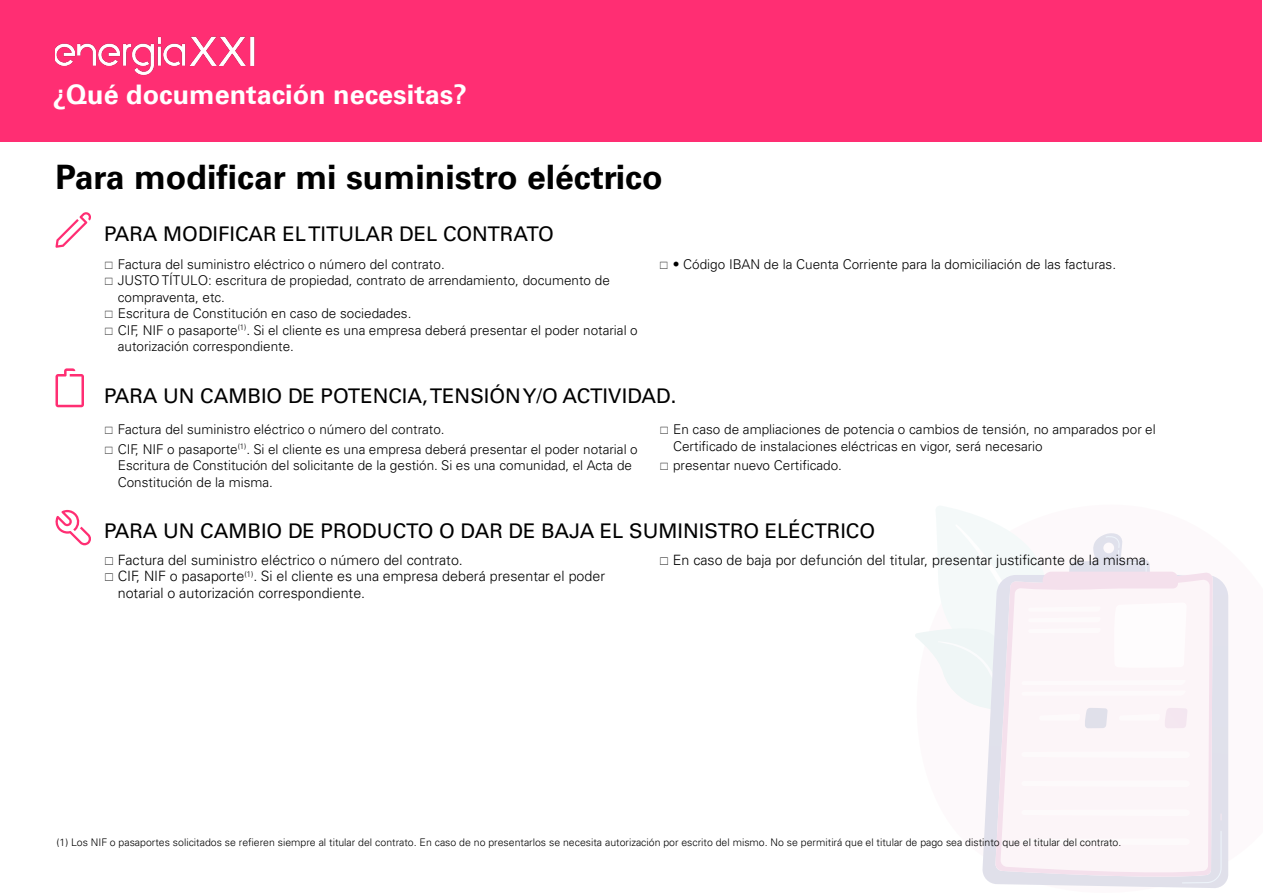
<style>
.page{position:relative;width:1263px;height:893px;background:#fff}
.page>*{position:absolute;margin:0;border:0;box-sizing:border-box;transform-origin:0 0}
.t1{font:700 33.75px "Univers LT Pro 65";color:#000}
.t2{font:700 27px "Univers LT Pro 65";color:#fff}
.t3{font:20.25px "Univers LT Pro 55 Roman";color:#000}
.t4{font:300 14.25px/16.5px "Univers LT Pro 45";color:#000}
.t5{font:300 13.5px/16.5px "Univers LT Pro 45";color:#000}
.t6{font:300 10.5px "Univers LT Pro 45";color:#000}
</style>
<div class="page">
<svg style="left:982px;top:576px;width:246px;height:312px;background:#e5e3ed"></svg>
<div style="left:1000px;top:579px;width:210px;height:296px;background:#fcf5f8"></div>
<svg style="left:1021px;top:830px;width:201px;height:53px"></svg>
<svg style="left:915px;top:506px;width:275px;height:310px"></svg>
<svg style="left:55px;top:510px;width:36px;height:35px"></svg>
<svg style="left:55px;top:212px;width:36px;height:36px"></svg>
<svg style="left:55px;top:368px;width:29px;height:39px"></svg>
<div style="left:0;top:0;width:1262px;height:142px;background:#ff2e73"></div>
<img style="left:56px;top:36px;width:199px;height:40px">
<h2 class="t2" style="left:53px;top:75px;width:416px">¿Qué documentación necesitas?</h2>
<h1 class="t1" style="left:56px;top:153px;width:609px">Para modificar mi suministro eléctrico</h1>
<h3 class="t3" style="left:104px;top:219px;width:451px">PARA MODIFICAR EL TITULAR DEL CONTRATO</h3>
<p class="t5" style="left:118px;top:255px;width:521px">Factura del suministro eléctrico o número del contrato.<br>JUSTO TÍTULO: escritura de propiedad, contrato de arrendamiento, documento de compraventa, etc.<br>Escritura de Constitución en caso de sociedades.<br>CIF, NIF o pasaporte<sup>(1)</sup>. Si el cliente es una empresa deberá presentar el poder notarial o autorización correspondiente.</p>
<p class="t5" style="left:673px;top:255px;width:445px">• Código IBAN de la Cuenta Corriente para la domiciliación de las facturas.</p>
<h3 class="t3" style="left:104px;top:381px;width:574px">PARA UN CAMBIO DE POTENCIA, TENSIÓN Y/O ACTIVIDAD.</h3>
<p class="t5" style="left:118px;top:419px;width:521px;line-height:19.5px">Factura del suministro eléctrico o número del contrato.<br>CIF, NIF o pasaporte<sup>(1)</sup>. Si el cliente es una empresa deberá presentar el poder notarial o</p>
<p class="t5" style="left:118px;top:457px;width:516px">Escritura de Constitución del solicitante de la gestión. Si es una comunidad, el Acta de<br>Constitución de la misma.</p>
<p class="t5" style="left:673px;top:421px;width:484px">En caso de ampliaciones de potencia o cambios de tensión, no amparados por el<br>Certificado de instalaciones eléctricas en vigor, será necesario</p>
<p class="t5" style="left:673px;top:457px;width:170px">presentar nuevo Certificado.</p>
<h3 class="t3" style="left:104px;top:516px;width:772px">PARA UN CAMBIO DE PRODUCTO O DAR DE BAJA EL SUMINISTRO ELÉCTRICO</h3>
<p class="t4" style="left:118px;top:551px;width:489px">Factura del suministro eléctrico o número del contrato.<br>CIF, NIF o pasaporte<sup>(1)</sup>. Si el cliente es una empresa deberá presentar el poder notarial o autorización correspondiente.</p>
<p class="t4" style="left:673px;top:551px;width:479px">En caso de baja por defunción del titular, presentar justificante de la misma.</p>
<p class="t6" style="left:57px;top:835px;width:1066px">(1) Los NIF o pasaportes solicitados se refieren siempre al titular del contrato. En caso de no presentarlos se necesita autorización por escrito del mismo. No se permitirá que el titular de pago sea distinto que el titular del contrato.</p>
</div>
